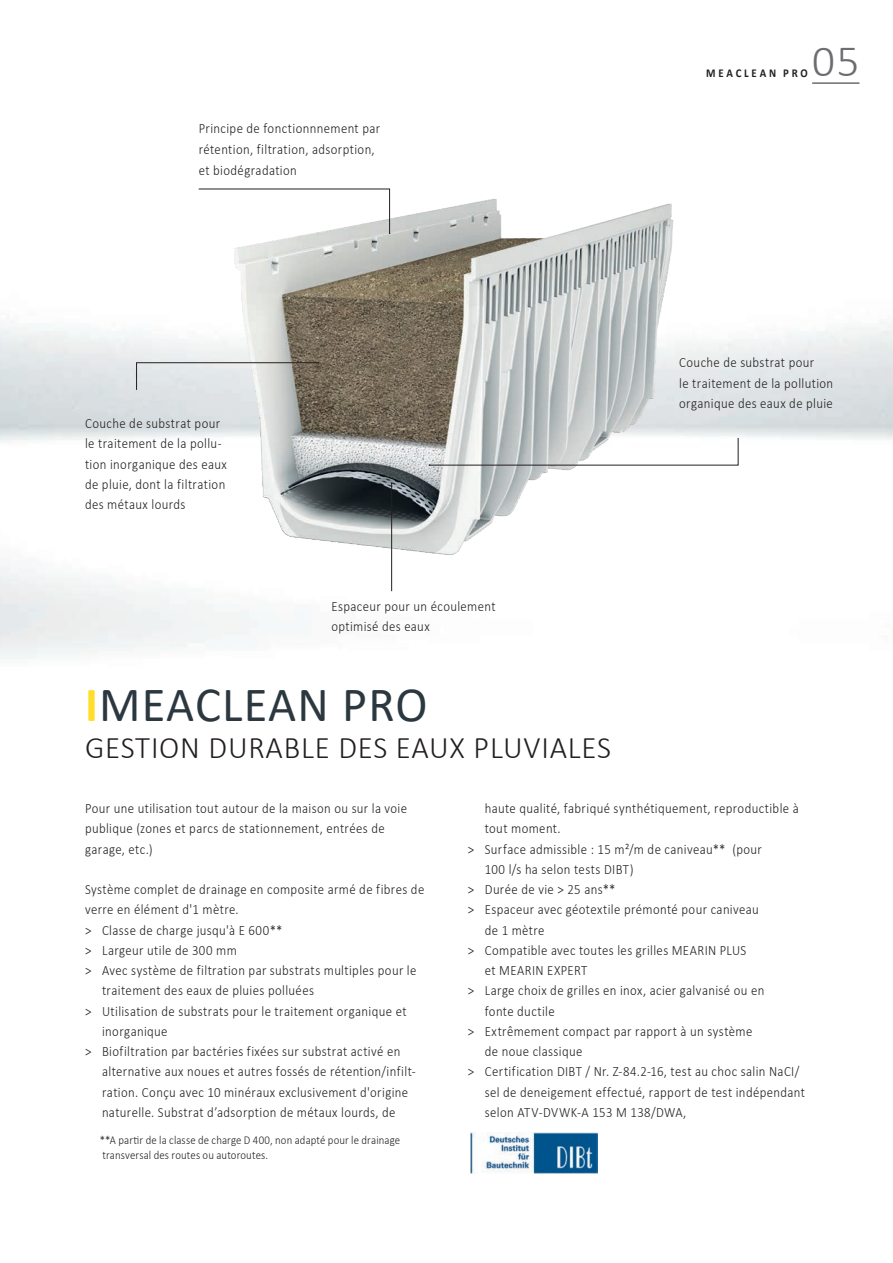
<style>
.page{position:relative;width:893px;height:1263px;background:#fff}
.page>*{position:absolute;margin:0;border:0;box-sizing:border-box;transform-origin:0 0}
.t1{font:49.5px "Calibri";letter-spacing:.025em;color:#2c3840}
.t2{font:300 45px "Calibri";color:#6c6d70}
.t3{font:300 31.5px "Calibri";letter-spacing:.025em;color:#231f20}
.t4{font:300 14.25px/20.2px "Calibri";letter-spacing:.03em;color:#231f20;scale:.9 1}
.t5{font:300 12px/15px "Calibri";letter-spacing:.01em;color:#231f20;scale:.9 1}
.t6{font:700 12px "Calibri";letter-spacing:.255em;color:#231f20;scale:.9 1}
.s1{font-weight:700;color:#ffdd2b}
</style>
<div class="page">
<img style="left:0;top:82px;width:893px;height:577px">
<hr style="left:812px;top:82px;width:47px;height:2px;background:#6c6d70">
<img style="left:210px;top:166px;width:483px;height:403px">
<hr style="left:391px;top:483px;width:1px;height:108px;background:#231f20">
<svg style="left:429px;top:438px;width:309px;height:28px"></svg>
<svg style="left:136px;top:362px;width:183px;height:28px;background:#c8cac8"></svg>
<img style="left:470px;top:1132px;width:128px;height:41px">
<svg style="left:198px;top:189px;width:192px;height:45px"></svg>
<p class="t4" style="left:199px;top:117px;width:203px;line-height:21px">Principe de fonctionnnement par rétention, filtration, adsorption, et biodégradation</p>
<h2 class="t2" style="left:812px;top:33px;width:49px">05</h2>
<p class="t6" style="left:706px;top:65px;width:114px">MEACLEAN PRO</p>
<p class="t4" style="left:85px;top:413px;width:159px">Couche de substrat pour le traitement de la pollu&shy;tion inorganique des eaux de pluie, dont la filtration des métaux lourds</p>
<p class="t4" style="left:331px;top:595px;width:184px">Espaceur pour un écoulement optimisé des eaux</p>
<h1 class="t1" style="left:85px;top:670px;width:344px"><span class="s1">I</span>MEACLEAN PRO</h1>
<h3 class="t3" style="left:85px;top:728px;width:528px">GESTION DURABLE DES EAUX PLUVIALES</h3>
<p class="t4" style="left:679px;top:352px;width:173px">Couche de substrat pour<br>le traitement de la pollution organique des eaux de pluie</p>
<p class="t4" style="left:85px;top:798px;width:359px">Pour une utilisation tout autour de la maison ou sur la voie publique (zones et parcs de stationnement, entrées de garage, etc.)</p>
<p class="t4" style="left:85px;top:879px;width:378px">Système complet de drainage en composite armé de fibres de</p>
<p class="t4" style="left:85px;top:899px;width:172px">verre en élément d'1 mètre.</p>
<p class="t4" style="left:85px;top:919px;width:221px">&gt; Classe de charge jusqu'à E 600**</p>
<p class="t4" style="left:85px;top:940px;width:170px">&gt; Largeur utile de 300 mm</p>
<p class="t4" style="left:85px;top:960px;width:370px">&gt; Avec système de filtration par substrats multiples pour le</p>
<p class="t4" style="left:102px;top:980px;width:237px">traitement des eaux de pluies polluées</p>
<p class="t4" style="left:85px;top:1000px;width:359px">&gt; Utilisation de substrats pour le traitement organique et</p>
<p class="t4" style="left:102px;top:1021px;width:74px">inorganique</p>
<p class="t4" style="left:85px;top:1041px;width:352px">&gt; Biofiltration par bactéries fixées sur substrat activé en</p>
<p class="t4" style="left:102px;top:1061px;width:350px">alternative aux noues et autres fossés de rétention/infilt-</p>
<p class="t4" style="left:102px;top:1081px;width:342px">ration. Conçu avec 10 minéraux exclusivement d'origine</p>
<p class="t4" style="left:102px;top:1102px;width:328px">naturelle. Substrat d’adsorption de métaux lourds, de</p>
<p class="t5" style="left:100px;top:1132px;width:335px">**A partir de la classe de charge D 400, non adapté pour le drainage transversal des routes ou autoroutes.</p>
<p class="t4" style="left:485px;top:798px;width:350px">haute qualité, fabriqué synthétiquement, reproductible à</p>
<p class="t4" style="left:485px;top:818px;width:86px">tout moment.</p>
<p class="t4" style="left:468px;top:838px;width:328px">&gt; Surface admissible : 15 m²/m de caniveau** (pour</p>
<p class="t4" style="left:485px;top:859px;width:167px">100 l/s ha selon tests DIBT)</p>
<p class="t4" style="left:468px;top:879px;width:166px">&gt; Durée de vie &gt; 25 ans**</p>
<p class="t4" style="left:468px;top:899px;width:325px">&gt; Espaceur avec géotextile prémonté pour caniveau</p>
<p class="t4" style="left:485px;top:919px;width:68px">de 1 mètre</p>
<p class="t4" style="left:468px;top:940px;width:311px">&gt; Compatible avec toutes les grilles MEARIN PLUS</p>
<p class="t4" style="left:485px;top:960px;width:116px">et MEARIN EXPERT</p>
<p class="t4" style="left:468px;top:980px;width:331px">&gt; Large choix de grilles en inox, acier galvanisé ou en</p>
<p class="t4" style="left:485px;top:1000px;width:79px">fonte ductile</p>
<p class="t4" style="left:468px;top:1021px;width:318px">&gt; Extrêmement compact par rapport à un système</p>
<p class="t4" style="left:485px;top:1041px;width:110px">de noue classique</p>
<p class="t4" style="left:468px;top:1061px;width:370px">&gt; Certification DIBT / Nr. Z-84.2-16, test au choc salin NaCI/</p>
<p class="t4" style="left:485px;top:1081px;width:357px">sel de deneigement effectué, rapport de test indépendant</p>
<p class="t4" style="left:485px;top:1102px;width:225px">selon ATV-DVWK-A 153 M 138/DWA,</p>
</div>
